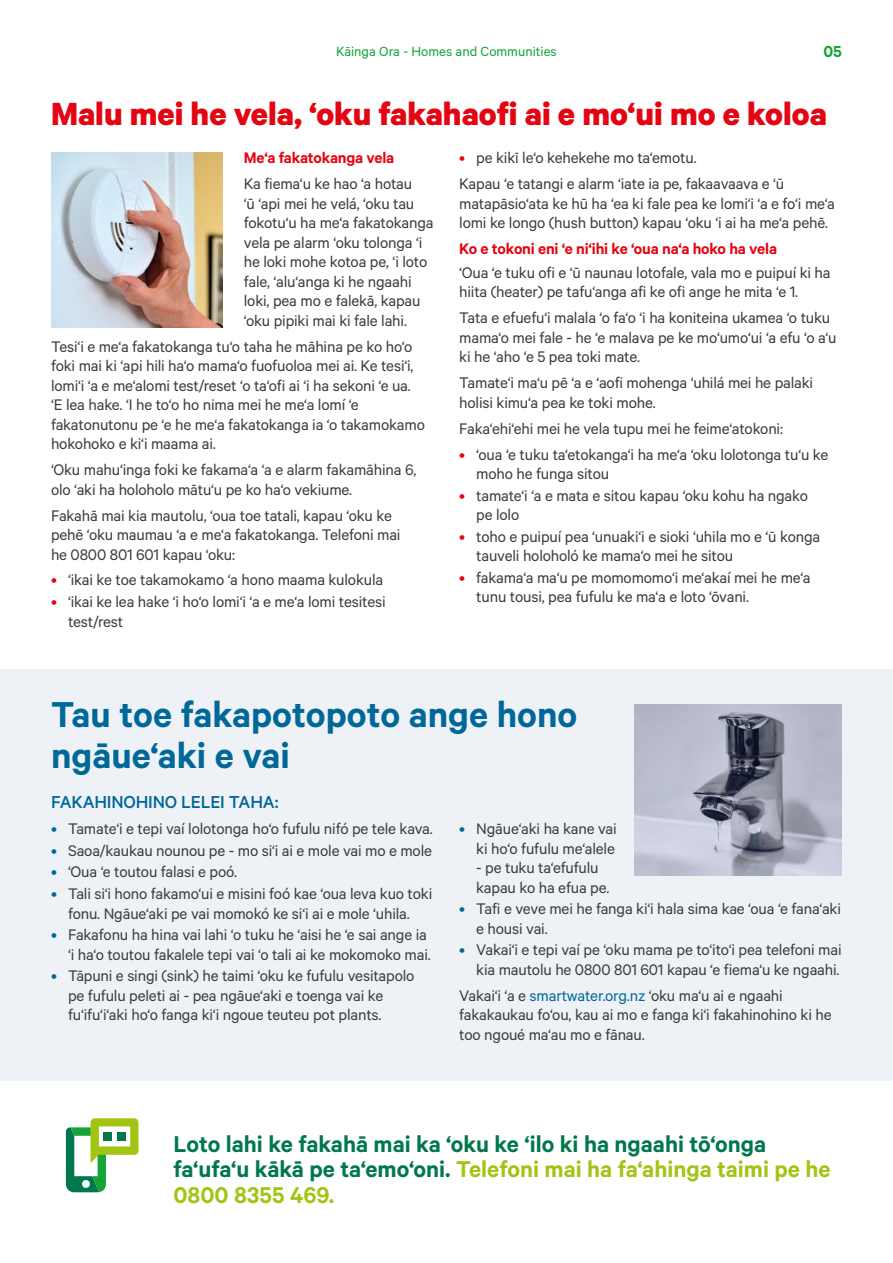
<style>
.page{position:relative;width:893px;height:1263px;background:#fff}
.page>*{position:absolute;margin:0;border:0;box-sizing:border-box;transform-origin:0 0}
.t1{font:600 40.5px/40.5px "Calibre";color:#006898}
.H2_Serif{font:700 36px "Calibre";color:#e30612}
.t2{font:600 25.8px/25.8px "Calibre";color:#00784b}
.Body_-_Translation{font:500 19.5px "Calibre";letter-spacing:-.01em;color:#006898}
.t3{font:600 18px "Calibre";color:#14a438}
.Body_-_Translation-2{font:17.25px/19.5px "Calibre";letter-spacing:-.01em;color:#3c3c3a}
.Body_-_Translation-3{font:600 17.25px "Calibre";letter-spacing:-.01em;color:#e30612}
.t4{font:15px "Calibre";color:#14a438}
.s1{color:#e30612}
.s2{color:#006898}
.s3{color:#a1c515}
</style>
<div class="page">
<div style="left:0;top:669px;width:893px;height:412px;background:#eef2f7"></div>
<img style="left:634px;top:705px;width:208px;height:170px">
<img style="left:51px;top:152px;width:172px;height:175px">
<svg style="left:66px;top:1118px;width:72px;height:74px"></svg>
<div style="left:104px;top:1132px;width:8px;height:9px;background:#00784b"></div>
<div style="left:117px;top:1132px;width:8px;height:9px;background:#00784b"></div>
<p class="t4" style="left:336px;top:42px;width:222px">Kāinga Ora - Homes and Communities</p>
<p class="t3" style="left:823px;top:41px;width:20px">05</p>
<p class="H2_Serif" style="left:51px;top:92px;width:777px">Malu mei he vela, ‘oku fakahaofi ai e mo‘ui mo e koloa</p>
<p class="Body_-_Translation-3" style="left:244px;top:148px;width:152px">Me‘a fakatokanga vela</p>
<p class="Body_-_Translation-2" style="left:244px;top:174px;width:191px">Ka fiema‘u ke hao ‘a hotau<br>‘ū ‘api mei he velá, ‘oku tau fokotu‘u ha me‘a fakatokanga vela pe alarm ‘oku tolonga ‘i he loki mohe kotoa pe, ‘i loto fale, ‘alu‘anga ki he ngaahi loki, pea mo e falekā, kapau ‘oku pipiki mai ki fale lahi.</p>
<p class="Body_-_Translation-2" style="left:51px;top:336px;width:375px">Tesi‘i e me‘a fakatokanga tu‘o taha he māhina pe ko ho‘o foki mai ki ‘api hili ha‘o mama‘o fuofuoloa mei ai. Ke tesi‘i, lomi‘i ‘a e me‘alomi test/reset ‘o ta‘ofi ai ‘i ha sekoni ‘e ua. ‘E lea hake. ‘I he to‘o ho nima mei he me‘a lomí ‘e fakatonutonu pe ‘e he me‘a fakatokanga ia ‘o takamokamo hokohoko e ki‘i maama ai.</p>
<p class="Body_-_Translation-2" style="left:51px;top:459px;width:367px">‘Oku mahu‘inga foki ke fakama‘a ‘a e alarm fakamāhina 6, olo ‘aki ha holoholo mātu‘u pe ko ha‘o vekiume.</p>
<p class="Body_-_Translation-2" style="left:51px;top:505px;width:351px">Fakahā mai kia mautolu, ‘oua toe tatali, kapau ‘oku ke pehē ‘oku maumau ‘a e me‘a fakatokanga. Telefoni mai he 0800 801 601 kapau ‘oku:</p>
<p class="Body_-_Translation-2" style="left:51px;top:570px;width:334px"><span class="s1">•</span> ‘ikai ke toe takamokamo ‘a hono maama kulokula</p>
<p class="Body_-_Translation-2" style="left:68px;top:591px;width:319px;text-indent:-17px"><span class="s1">•</span> ‘ikai ke lea hake ‘i ho‘o lomi‘i ‘a e me‘a lomi tesitesi test/rest</p>
<p class="Body_-_Translation-2" style="left:459px;top:148px;width:239px"><span class="s1">•</span> pe kikī le‘o kehekehe mo ta‘emotu.</p>
<p class="Body_-_Translation-2" style="left:459px;top:174px;width:377px">Kapau ‘e tatangi e alarm ‘iate ia pe, fakaavaava e ‘ū matapāsio‘ata ke hū ha ‘ea ki fale pea ke lomi‘i ‘a e fo‘i me‘a lomi ke longo (hush button) kapau ‘oku ‘i ai ha me‘a pehē.</p>
<p class="Body_-_Translation-3" style="left:459px;top:239px;width:319px">Ko e tokoni eni ‘e ni‘ihi ke ‘oua na‘a hoko ha vela</p>
<p class="Body_-_Translation-2" style="left:459px;top:262px;width:373px">‘Oua ‘e tuku ofi e ‘ū naunau lotofale, vala mo e puipuí ki ha hiita (heater) pe tafu‘anga afi ke ofi ange he mita ‘e 1.</p>
<p class="Body_-_Translation-2" style="left:459px;top:308px;width:379px">Tata e efuefu‘i malala ‘o fa‘o ‘i ha koniteina ukamea ‘o tuku mama‘o mei fale - he ‘e malava pe ke mo‘umo‘ui ‘a efu ‘o a‘u ki he ‘aho ‘e 5 pea toki mate.</p>
<p class="Body_-_Translation-2" style="left:459px;top:372px;width:355px">Tamate‘i ma‘u pē ‘a e ‘aofi mohenga ‘uhilá mei he palaki holisi kimu‘a pea ke toki mohe.</p>
<p class="Body_-_Translation-2" style="left:459px;top:418px;width:325px">Faka‘ehi‘ehi mei he vela tupu mei he feime‘atokoni:</p>
<p class="Body_-_Translation-2" style="left:476px;top:444px;width:354px;text-indent:-17px"><span class="s1">•</span> ‘oua ‘e tuku ta‘etokanga‘i ha me‘a ‘oku lolotonga tu‘u ke moho he funga sitou</p>
<p class="Body_-_Translation-2" style="left:476px;top:485px;width:333px;text-indent:-17px"><span class="s1">•</span> tamate‘i ‘a e mata e sitou kapau ‘oku kohu ha ngako pe lolo</p>
<p class="Body_-_Translation-2" style="left:476px;top:526px;width:346px;text-indent:-17px"><span class="s1">•</span> toho e puipuí pea ‘unuaki‘i e sioki ‘uhila mo e ‘ū konga tauveli holoholó ke mama‘o mei he sitou</p>
<p class="Body_-_Translation-2" style="left:476px;top:567px;width:336px;text-indent:-17px"><span class="s1">•</span> fakama‘a ma‘u pe momomomo‘i me‘akaí mei he me‘a tunu tousi, pea fufulu ke ma‘a e loto ‘ōvani.</p>
<h2 class="t1" style="left:51px;top:693px;width:528px">Tau toe fakapotopoto ange hono ngāue‘aki e vai</h2>
<p class="Body_-_Translation" style="left:51px;top:791px;width:229px">FAKAHINOHINO LELEI TAHA:</p>
<p class="Body_-_Translation-2" style="left:51px;top:818px;width:383px"><span class="s2">•</span> Tamate‘i e tepi vaí lolotonga ho‘o fufulu nifó pe tele kava.</p>
<p class="Body_-_Translation-2" style="left:51px;top:840px;width:382px"><span class="s2">•</span> Saoa/kaukau nounou pe - mo si‘i ai e mole vai mo e mole</p>
<p class="Body_-_Translation-2" style="left:51px;top:862px;width:187px"><span class="s2">•</span> ‘Oua ‘e toutou falasi e poó.</p>
<p class="Body_-_Translation-2" style="left:51px;top:883px;width:383px;text-align:center"><span class="s2">•</span> Tali si‘i hono fakamo‘ui e misini foó kae ‘oua leva kuo toki fonu. Ngāue‘aki pe vai momokó ke si‘i ai e mole ‘uhila.</p>
<p class="Body_-_Translation-2" style="left:51px;top:924px;width:381px;text-align:right"><span class="s2">•</span> Fakafonu ha hina vai lahi ‘o tuku he ‘aisi he ‘e sai ange ia ‘i ha‘o toutou fakalele tepi vai ‘o tali ai ke mokomoko mai.</p>
<p class="Body_-_Translation-2" style="left:68px;top:965px;width:348px;text-indent:-17px"><span class="s2">•</span> Tāpuni e singi (sink) he taimi ‘oku ke fufulu vesitapolo pe fufulu peleti ai - pea ngāue‘aki e toenga vai ke fu‘ifu‘i‘aki ho‘o fanga ki‘i ngoue teuteu pot plants.</p>
<p class="Body_-_Translation-2" style="left:459px;top:818px;width:159px;text-align:right"><span class="s2">•</span> Ngāue‘aki ha kane vai ki ho‘o fufulu me‘alele</p>
<p class="Body_-_Translation-2" style="left:476px;top:857px;width:135px">- pe tuku ta‘efufulu kapau ko ha efua pe.</p>
<p class="Body_-_Translation-2" style="left:476px;top:898px;width:366px;text-indent:-17px"><span class="s2">•</span> Tafi e veve mei he fanga ki‘i hala sima kae ‘oua ‘e fana‘aki e housi vai.</p>
<p class="Body_-_Translation-2" style="left:459px;top:940px;width:384px;text-align:right"><span class="s2">•</span> Vakai‘i e tepi vaí pe ‘oku mama pe to‘ito‘i pea telefoni mai kia mautolu he 0800 801 601 kapau ‘e fiema‘u ke ngaahi.</p>
<p class="Body_-_Translation-2" style="left:459px;top:985px;width:374px">Vakai‘i ‘a e <span class="s2">smartwater.org.nz</span> ‘oku ma‘u ai e ngaahi fakakaukau fo‘ou, kau ai mo e fanga ki‘i fakahinohino ki he too ngoué ma‘au mo e fānau.</p>
<h3 class="t2" style="left:173px;top:1130px;width:659px">Loto lahi ke fakahā mai ka ‘oku ke ‘ilo ki ha ngaahi tō‘onga fa‘ufa‘u kākā pe ta‘emo‘oni. <span class="s3">Telefoni mai ha fa‘ahinga taimi pe he<br>0800 8355 469.</span></h3>
</div>
